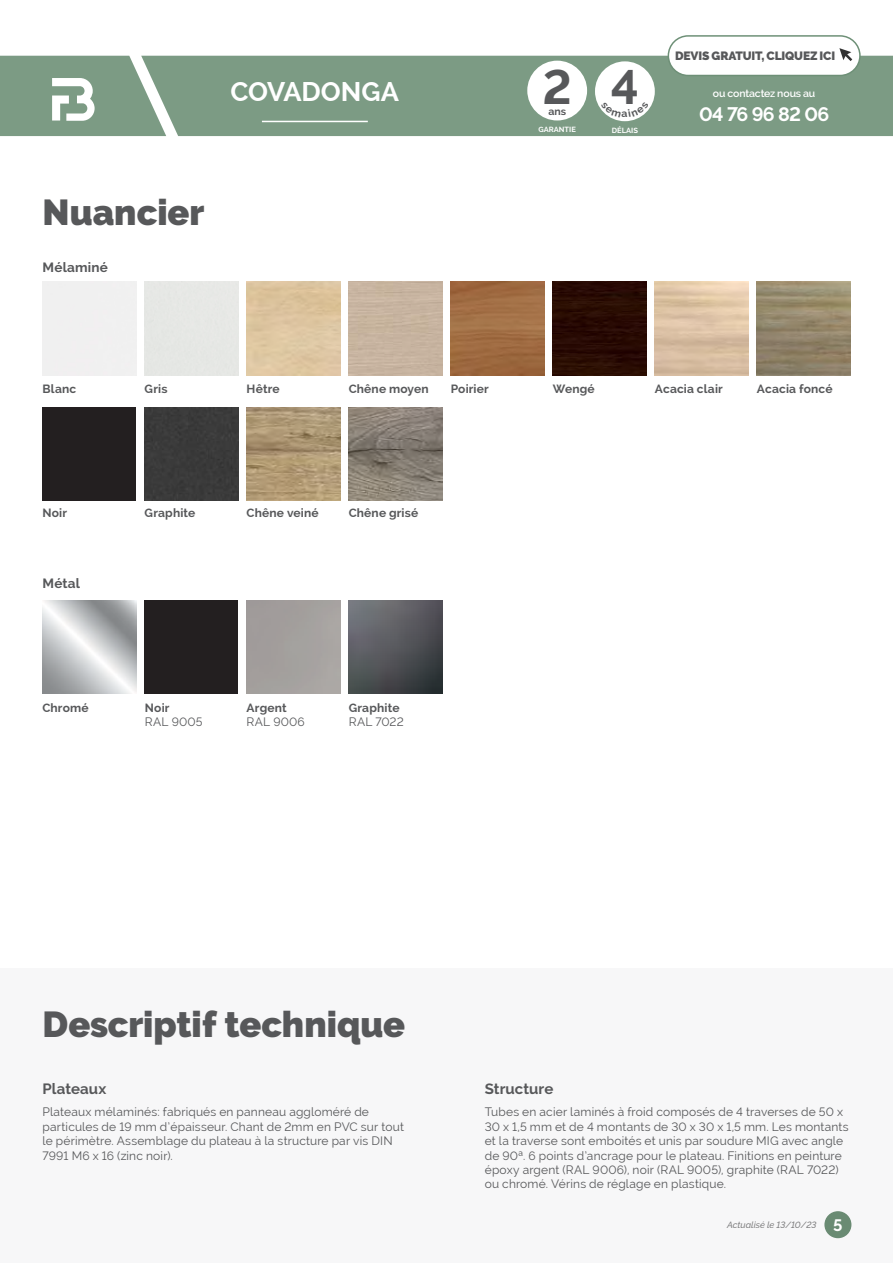
<style>
.page{position:relative;width:893px;height:1263px;background:#fff}
.page>*{position:absolute;margin:0;border:0;box-sizing:border-box;transform-origin:0 0}
.t1{font:700 48px "Raleway";color:#57585a}
.t2{font:900 36px "Raleway";color:#57585a}
.t3{font:700 27px "Raleway";color:#fff}
.t4{font:700 19.5px "Raleway";letter-spacing:-.045em;color:#fff}
.t5{font:700 15px "Raleway";color:#57585a}
.t6{font:700 13.5px "Raleway";letter-spacing:.01em;color:#57585a}
.t7{font:12px/14.4px "Raleway";letter-spacing:.015em;color:#57585a}
.t8{font:700 12px "Raleway";letter-spacing:.015em;color:#57585a}
.t9{font:900 12px "Raleway";letter-spacing:-.01em;color:#57585a}
.t10{font:600 10.5px "Raleway";letter-spacing:-.01em;color:#fff}
.t11{font:700 10.5px "Raleway";color:#57585a}
.t12{font:italic 500 9px "Raleway";color:#787878}
.t13{font:700 7.5px "Raleway";color:#fff}
.s1{font-weight:700;font-style:normal;font-size:16.5px;color:#fff}
</style>
<div class="page">
<div style="left:144px;top:600px;width:94px;height:93px;background:#231f20"></div>
<img style="left:349px;top:600px;width:93px;height:93px">
<div style="left:0;top:969px;width:893px;height:294px;background:#f7f7f8"></div>
<img style="left:757px;top:282px;width:93px;height:94px">
<div style="left:43px;top:407px;width:93px;height:94px;background:#231f20"></div>
<div style="left:145px;top:407px;width:93px;height:94px;background:#3a3a3a"></div>
<img style="left:247px;top:407px;width:93px;height:94px">
<img style="left:349px;top:407px;width:93px;height:94px">
<img style="left:451px;top:282px;width:93px;height:94px">
<img style="left:553px;top:282px;width:93px;height:94px">
<div style="left:0;top:56px;width:893px;height:80px;background:#7c9b84"></div>
<hr style="left:262px;top:121px;width:106px;height:1px;background:#fff">
<div style="left:825px;top:1212px;width:26px;height:25px;background:#6e9077;border-radius:50%"></div>
<div style="left:824px;top:1211px;width:27px;height:27px;border:2px solid #6e9077;border-radius:50%"></div>
<svg style="left:52px;top:78px;width:43px;height:43px"></svg>
<div style="left:527px;top:61px;width:60px;height:59px;background:#fff;border-radius:50%"></div>
<div style="left:595px;top:61px;width:60px;height:60px;background:#fff;border-radius:50%"></div>
<div style="left:668px;top:36px;width:192px;height:39px;background:#fff;border-radius:20px"></div>
<div style="left:668px;top:35px;width:193px;height:41px;border:2px solid #6e9077;border-radius:20px"></div>
<svg style="left:839px;top:48px;width:13px;height:13px"></svg>
<svg style="left:601px;top:109px;width:48px;height:9px"></svg>
<h3 class="t3" style="left:230px;top:76px;width:38px">COVADONGA</h3>
<h2 class="t2" style="left:43px;top:192px;width:164px">Nuancier</h2>
<p class="t6" style="left:43px;top:260px;width:67px">Mélaminé</p>
<h1 class="t1" style="left:542px;top:59px;width:31px">2</h1>
<p class="t11" style="left:548px;top:105px;width:19px">ans</p>
<p class="t13" style="left:538px;top:125px;width:39px">GARANTIE</p>
<h1 class="t1" style="left:611px;top:60px;width:29px">4</h1>
<p class="t13" style="left:612px;top:126px;width:28px">DÉLAIS</p>
<p class="t9" style="left:675px;top:49px;width:162px">DEVIS GRATUIT, CLIQUEZ ICI</p>
<p class="t10" style="left:713px;top:88px;width:104px">ou contactez nous au</p>
<h3 class="t4" style="left:699px;top:103px;width:132px">04 76 96 82 06</h3>
<p class="t8" style="left:43px;top:382px;width:35px">Blanc</p>
<p class="t8" style="left:757px;top:382px;width:77px">Acacia foncé</p>
<p class="t8" style="left:247px;top:382px;width:35px">Hêtre</p>
<p class="t8" style="left:349px;top:382px;width:81px">Chêne moyen</p>
<p class="t8" style="left:451px;top:382px;width:40px">Poirier</p>
<p class="t8" style="left:553px;top:382px;width:43px">Wengé</p>
<p class="t8" style="left:655px;top:382px;width:70px">Acacia clair</p>
<p class="t8" style="left:145px;top:382px;width:24px">Gris</p>
<p class="t8" style="left:43px;top:506px;width:26px">Noir</p>
<p class="t6" style="left:43px;top:575px;width:39px">Métal</p>
<p class="t8" style="left:145px;top:506px;width:52px">Graphite</p>
<p class="t8" style="left:247px;top:506px;width:74px">Chêne veiné</p>
<p class="t8" style="left:349px;top:506px;width:71px">Chêne grisé</p>
<p class="t8" style="left:42px;top:700px;width:48px">Chromé</p>
<p class="t8" style="left:145px;top:700px;width:26px">Noir</p>
<p class="t7" style="left:145px;top:714px;width:59px">RAL 9005</p>
<p class="t8" style="left:247px;top:700px;width:42px">Argent</p>
<p class="t7" style="left:247px;top:714px;width:60px">RAL 9006</p>
<p class="t8" style="left:349px;top:700px;width:52px">Graphite</p>
<p class="t7" style="left:349px;top:714px;width:57px">RAL 7022</p>
<h2 class="t2" style="left:43px;top:1003px;width:364px">Descriptif technique</h2>
<p class="t5" style="left:43px;top:1080px;width:65px">Plateaux</p>
<p class="t7" style="left:43px;top:1105px;width:363px">Plateaux mélaminés: fabriqués en panneau aggloméré de particules de 19 mm d’épaisseur. Chant de 2mm en PVC sur tout le périmètre. Assemblage du plateau à la structure par vis DIN 7991 M6 x 16 (zinc noir).</p>
<p class="t5" style="left:485px;top:1080px;width:70px">Structure</p>
<p class="t7" style="left:485px;top:1105px;width:365px">Tubes en acier laminés à froid composés de 4 traverses de 50 x 30 x 1,5 mm et de 4 montants de 30 x 30 x 1,5 mm. Les montants et la traverse sont emboités et unis par soudure MIG avec angle de 90ª. 6 points d’ancrage pour le plateau. Finitions en peinture époxy argent (RAL 9006), noir (RAL 9005), graphite (RAL 7022) ou chromé. Vérins de réglage en plastique.</p>
<p class="t12" style="left:727px;top:1219px;width:117px">Actualisé le 13/10/23 <span class="s1">5</span></p>
</div>
